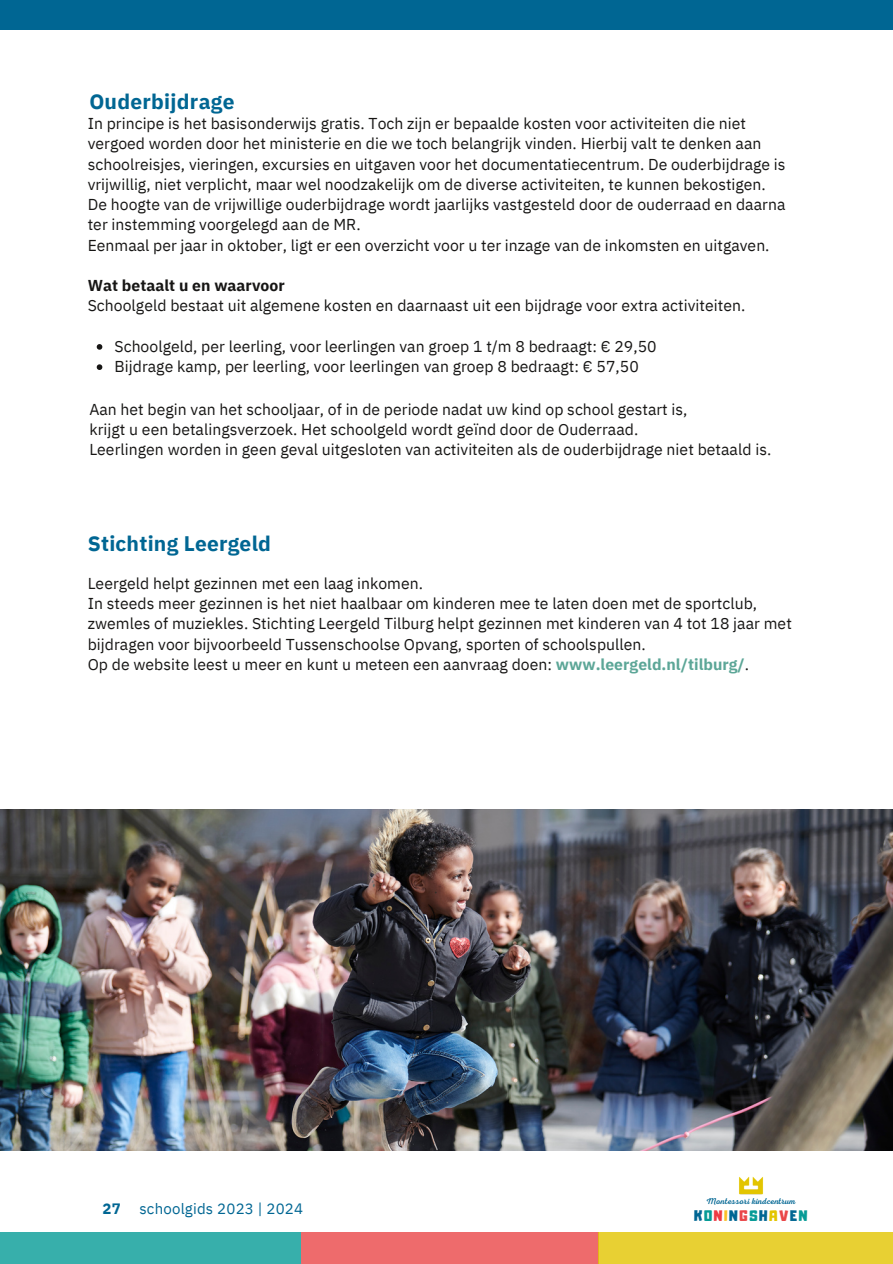
<style>
.page{position:relative;width:893px;height:1264px;background:#fff}
.page>*{position:absolute;margin:0;border:0;box-sizing:border-box;transform-origin:0 0}
.t1{font:700 21px "IBM Plex Sans";letter-spacing:.01em;color:#006693}
.t2{font:15.75px/20.2px "IBM Plex Sans";letter-spacing:.005em;color:#171615}
.t3{font:700 15.75px "IBM Plex Sans";color:#171615}
.t4{font:15px "IBM Plex Sans";letter-spacing:.015em;color:#006693}
.t5{font:700 15px "IBM Plex Sans";color:#006693}
.t6{font:13.5px "Adumu";letter-spacing:.12em;color:#006693}
.t7{font:8.55px "Nexa Script";letter-spacing:.015em;color:#006693}
.s1{font-weight:700;color:#5ca697}
.s2{color:#069b96}
.s3{color:#ee3a43}
.s4{color:#fabf25}
.s5{color:#ea4648}
.s6{color:#e3c500}
</style>
<div class="page">
<div style="left:0;top:0;width:892px;height:30px;background:#006693"></div>
<img style="left:0;top:809px;width:892px;height:340px">
<svg style="left:97px;top:344px;width:5px;height:6px"></svg>
<svg style="left:97px;top:364px;width:5px;height:6px"></svg>
<div style="left:0;top:1232px;width:301px;height:31px;background:#37afab"></div>
<div style="left:301px;top:1232px;width:297px;height:31px;background:#ee6b6c"></div>
<div style="left:598px;top:1232px;width:294px;height:31px;background:#e8d033"></div>
<img style="left:739px;top:1176px;width:25px;height:19px">
<h1 class="t1" style="left:89px;top:87px;width:147px">Ouderbijdrage</h1>
<p class="t2" style="left:88px;top:113px;width:699px">In principe is het basisonderwijs gratis. Toch zijn er bepaalde kosten voor activiteiten die niet vergoed worden door het ministerie en die we toch belangrijk vinden. Hierbij valt te denken aan schoolreisjes, vieringen, excursies en uitgaven voor het documentatiecentrum. De ouderbijdrage is vrijwillig, niet verplicht, maar wel noodzakelijk om de diverse activiteiten, te kunnen bekostigen.<br>De hoogte van de vrijwillige ouderbijdrage wordt jaarlijks vastgesteld door de ouderraad en daarna ter instemming voorgelegd aan de MR.<br>Eenmaal per jaar in oktober, ligt er een overzicht voor u ter inzage van de inkomsten en uitgaven.</p>
<p class="t3" style="left:88px;top:275px;width:198px">Wat betaalt u en waarvoor</p>
<p class="t2" style="left:88px;top:295px;width:659px">Schoolgeld bestaat uit algemene kosten en daarnaast uit een bijdrage voor extra activiteiten.</p>
<p class="t2" style="left:114px;top:336px;width:543px">Schoolgeld, per leerling, voor leerlingen van groep 1 t/m 8 bedraagt: € 29,50<br>Bijdrage kamp, per leerling, voor leerlingen van groep 8 bedraagt: € 57,50</p>
<p class="t2" style="left:89px;top:398px;width:683px">Aan het begin van het schooljaar, of in de periode nadat uw kind op school gestart is,<br>krijgt u een betalingsverzoek. Het schoolgeld wordt geïnd door de Ouderraad.<br>Leerlingen worden in geen geval uitgesloten van activiteiten als de ouderbijdrage niet betaald is.</p>
<h1 class="t1" style="left:88px;top:529px;width:185px">Stichting Leergeld</h1>
<p class="t2" style="left:88px;top:573px;width:705px">Leergeld helpt gezinnen met een laag inkomen.<br>In steeds meer gezinnen is het niet haalbaar om kinderen mee te laten doen met de sportclub, zwemles of muziekles. Stichting Leergeld Tilburg helpt gezinnen met kinderen van 4 tot 18 jaar met bijdragen voor bijvoorbeeld Tussenschoolse Opvang, sporten of schoolspullen.<br>Op de website leest u meer en kunt u meteen een aanvraag doen: <span class="s1">www.leergeld.nl/tilburg/</span>.</p>
<p class="t5" style="left:102px;top:1198px;width:20px">27</p>
<p class="t4" style="left:139px;top:1198px;width:165px">schoolgids 2023 | 2024</p>
<p class="t7" style="left:706px;top:1196px;width:91px">Montessori kindcentrum</p>
<p class="t6" style="left:694px;top:1209px;width:115px">K<span class="s2">O</span><span class="s3">N</span><span class="s4">I</span>N<span class="s5">G</span><span class="s2">S</span>H<span class="s6">A</span><span class="s5">V</span>E<span class="s2">N</span></p>
</div>
